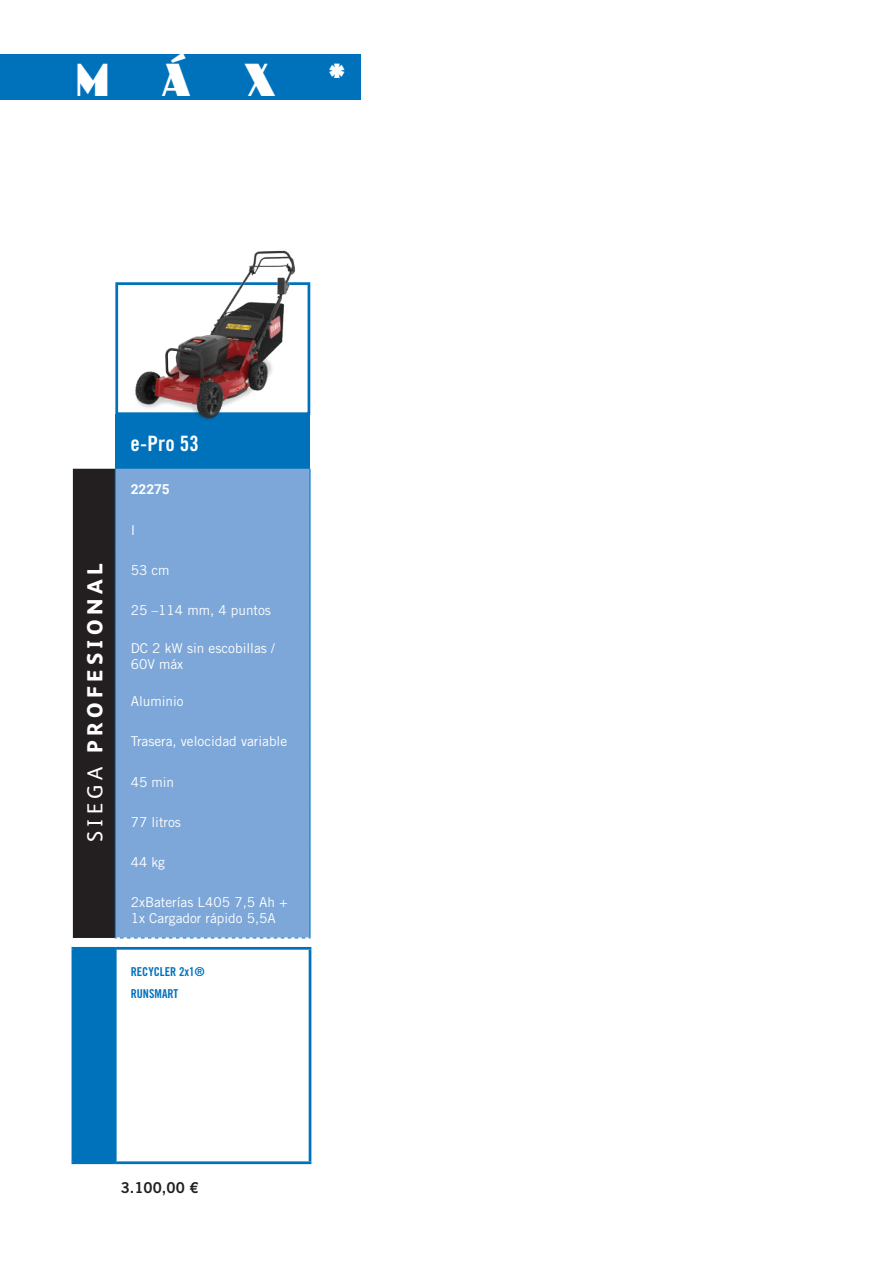
<style>
.page{position:relative;width:893px;height:1263px;background:#fff}
.page>*{position:absolute;margin:0;border:0;box-sizing:border-box;transform-origin:0 0}
.t1{font:45px "Dusty Rose NF";color:#fff}
.t2{font:800 21.75px "FS Albert";letter-spacing:.2em;color:#fff}
.t3{font:21.15px "Trade Gothic LT Std Bd Cn 20";color:#fff}
.t4{font:15px "Trade Gothic LT Std Bd 2";color:#231f20}
.t5{font:13.65px/16.4px "Trade Gothic LT Std";color:#fff}
.t6{font:700 13.65px "Roboto";color:#fff}
.t7{font:12.3px/21.8px "Trade Gothic LT Std Bd Cn 20";color:#0072bc}
.s1{color:#0072bc}
.s2{font-weight:400}
</style>
<div class="page">
<div style="left:115px;top:282px;width:195px;height:133px;border:3px solid #0072bc"></div>
<div style="left:0;top:54px;width:360px;height:46px;background:#0072bc"></div>
<div style="left:115px;top:415px;width:195px;height:54px;background:#0072bc"></div>
<div style="left:73px;top:948px;width:42px;height:215px;background:#0072bc"></div>
<hr style="left:72px;top:947px;width:43px;height:3px;background:#0072bc">
<hr style="left:72px;top:950px;width:2px;height:211px;background:#0072bc">
<hr style="left:72px;top:1161px;width:43px;height:3px;background:#0072bc">
<hr style="left:310px;top:469px;width:1px;height:41px;background:#0072bc">
<hr style="left:310px;top:510px;width:1px;height:40px;background:#0072bc">
<hr style="left:310px;top:550px;width:1px;height:40px;background:#0072bc">
<hr style="left:310px;top:590px;width:1px;height:41px;background:#0072bc">
<hr style="left:310px;top:631px;width:1px;height:50px;background:#0072bc">
<hr style="left:310px;top:681px;width:1px;height:40px;background:#0072bc">
<hr style="left:310px;top:721px;width:1px;height:40px;background:#0072bc">
<hr style="left:310px;top:761px;width:1px;height:41px;background:#0072bc">
<hr style="left:310px;top:802px;width:1px;height:40px;background:#0072bc">
<hr style="left:310px;top:842px;width:1px;height:40px;background:#0072bc">
<hr style="left:310px;top:882px;width:1px;height:55px;background:#0072bc">
<hr style="left:115px;top:947px;width:196px;height:3px;background:#0072bc">
<hr style="left:114px;top:950px;width:3px;height:211px;background:#0072bc">
<hr style="left:309px;top:950px;width:2px;height:211px;background:#0072bc">
<hr style="left:115px;top:1161px;width:196px;height:3px;background:#0072bc">
<svg style="left:73px;top:469px;width:237px;height:469px;background:#6b8eb7"></svg>
<img style="left:115px;top:250px;width:183px;height:171px">
<h1 class="t1" style="left:17px;top:52px;width:331px"><span class="s1">.</span>MÁX*</h1>
<h2 class="t2" style="left:79px;top:842px;width:280px;rotate:-90deg"><span class="s2">SIEGA</span> PROFESIONAL</h2>
<h3 class="t3" style="left:130px;top:430px;width:70px">e-Pro 53</h3>
<p class="t6" style="left:131px;top:480px;width:41px">22275</p>
<p class="t5" style="left:131px;top:522px;width:6px">I</p>
<p class="t5" style="left:131px;top:562px;width:40px">53 cm</p>
<p class="t5" style="left:131px;top:602px;width:142px">25 –114 mm, 4 puntos</p>
<p class="t5" style="left:131px;top:639px;width:146px">DC 2 kW sin escobillas /<br>60V máx</p>
<p class="t5" style="left:131px;top:693px;width:54px">Aluminio</p>
<p class="t5" style="left:131px;top:733px;width:158px">Trasera, velocidad variable</p>
<p class="t5" style="left:131px;top:773px;width:45px">45 min</p>
<p class="t5" style="left:131px;top:813px;width:52px">77 litros</p>
<p class="t5" style="left:131px;top:853px;width:36px">44 kg</p>
<p class="t5" style="left:131px;top:893px;width:158px">2xBaterías L405 7,5 Ah +<br>1x Cargador rápido 5,5A</p>
<p class="t7" style="left:131px;top:961px;width:75px">RECYCLER 2x1®<br>RUNSMART</p>
<p class="t4" style="left:121px;top:1178px;width:79px">3.100,00 €</p>
</div>
